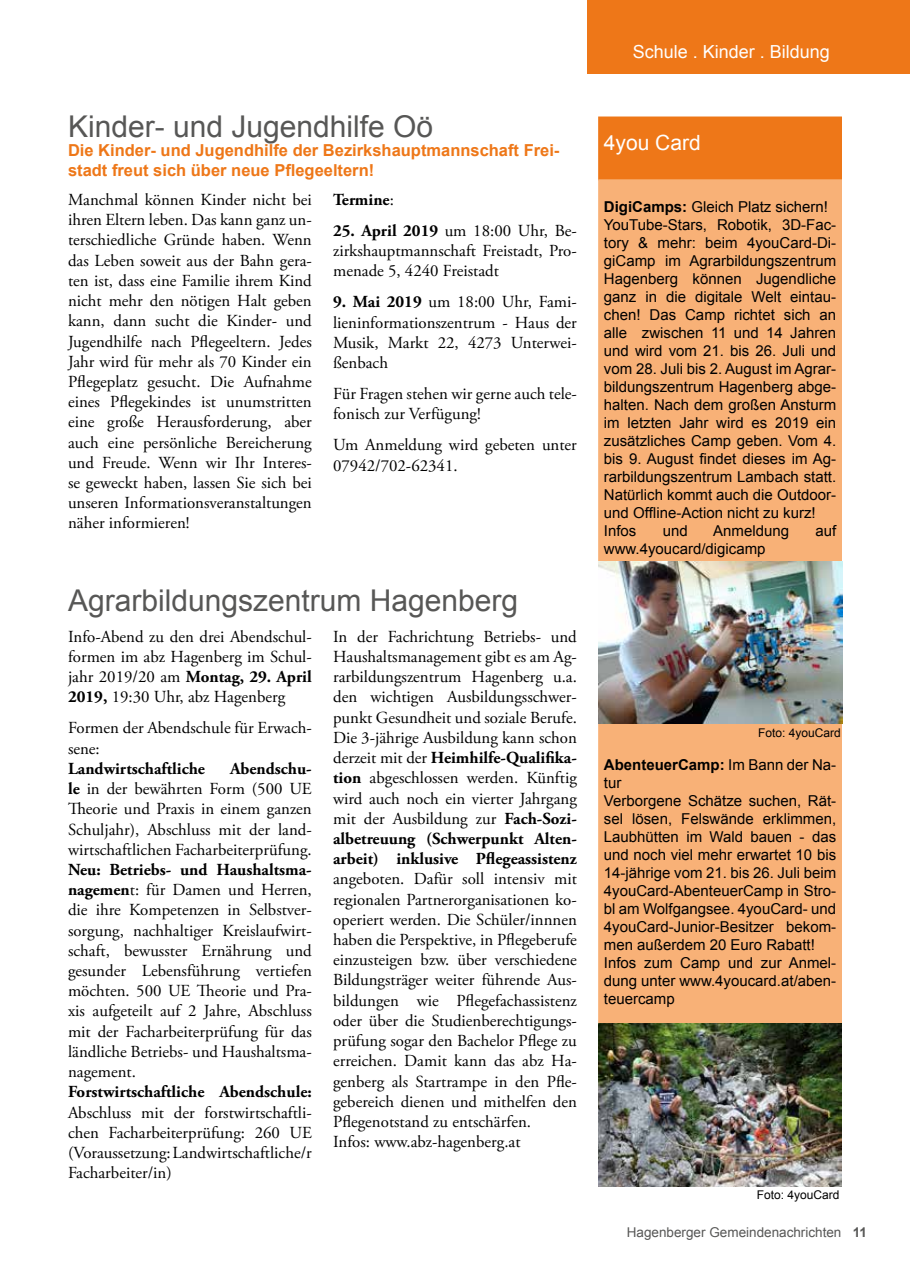
<style>
.page{position:relative;width:910px;height:1280px;background:#fff}
.page>*{position:absolute;margin:0;border:0;box-sizing:border-box;transform-origin:0 0}
.t1{font:30px "Arial";color:#575756}
.t2{font:21px "Arial";color:#fff}
.t3{font:18px "Arial";color:#fff}
.t4{font:16.8px/20.2px "Adobe Garamond Pro";color:#000;text-align:justify}
.t5{font:700 16.8px "Adobe Garamond Pro";color:#000}
.t6{font:700 16.5px/19.8px "Arial";color:#ee7718}
.t7{font:15px/18px "Arial";color:#000}
.t8{font:13.5px "Arial";color:#575756}
.t9{font:12px "Arial";color:#000}
.s1{font-weight:400}
.s2{font-weight:700}
</style>
<div class="page">
<div style="left:587px;top:0;width:323px;height:74px;background:#ee7718"></div>
<div style="left:599px;top:117px;width:242px;height:63px;background:#ee7718"></div>
<div style="left:599px;top:180px;width:242px;height:1006px;background:#f8b177"></div>
<img style="left:598px;top:561px;width:245px;height:162px">
<img style="left:598px;top:1024px;width:244px;height:162px">
<h1 class="t1" style="left:68px;top:106px;width:367px">Kinder- und Jugendhilfe Oö</h1>
<p class="t6" style="left:68px;top:141px;width:493px">Die Kinder- und Jugendhilfe der Bezirkshauptmannschaft Frei&shy;stadt freut sich über neue Pflegeeltern!</p>
<p class="t4" style="left:68px;top:190px;width:245px">Manchmal können Kinder nicht bei ihren Eltern leben. Das kann ganz un&shy;terschiedliche Gründe haben. Wenn das Leben soweit aus der Bahn gera&shy;ten ist, dass eine Familie ihrem Kind nicht mehr den nötigen Halt geben kann, dann sucht die Kinder- und Jugendhilfe nach Pflegeeltern. Jedes Jahr wird für mehr als 70 Kinder ein Pflegeplatz gesucht. Die Aufnahme eines Pflegekindes ist unumstritten eine große Herausforderung, aber auch eine persönliche Bereicherung und Freude. Wenn wir Ihr Interes&shy;se geweckt haben, lassen Sie sich bei unseren Informationsveranstaltungen näher informieren!</p>
<p class="t5" style="left:333px;top:190px;width:62px">Termine<span class="s1">:</span></p>
<p class="t4" style="left:333px;top:221px;width:245px"><span class="s2">25. April 2019</span> um 18:00 Uhr, Be&shy;zirkshauptmannschaft Freistadt, Pro&shy;menade 5, 4240 Freistadt</p>
<p class="t4" style="left:333px;top:293px;width:245px"><span class="s2">9. Mai 2019</span> um 18:00 Uhr, Fami&shy;lieninformationszentrum - Haus der Musik, Markt 22, 4273 Unterwei&shy;ßenbach</p>
<p class="t4" style="left:333px;top:384px;width:245px">Für Fragen stehen wir gerne auch tele&shy;fonisch zur Verfügung!</p>
<p class="t4" style="left:333px;top:435px;width:245px">Um Anmeldung wird gebeten unter<br>07942/702-62341.</p>
<h1 class="t1" style="left:68px;top:581px;width:452px">Agrarbildungszentrum Hagenberg</h1>
<p class="t4" style="left:68px;top:627px;width:245px">Info-Abend zu den drei Abendschul&shy;formen im abz Hagenberg im Schul&shy;jahr 2019/20 am <span class="s2">Montag, 29. April 2019,</span> 19:30 Uhr, abz Hagenberg</p>
<p class="t4" style="left:68px;top:719px;width:245px">Formen der Abendschule für Erwach&shy;sene:</p>
<p class="t5" style="left:68px;top:759px;width:138px">Landwirtschaftliche</p>
<p class="t4" style="left:68px;top:759px;width:245px;text-indent:162px"><span class="s2">Abendschu&shy;le</span> in der bewährten Form (500 UE Theorie und Praxis in einem ganzen Schuljahr), Abschluss mit der land&shy;wirtschaftlichen Facharbeiterprüfung.</p>
<p class="t4" style="left:68px;top:860px;width:245px"><span class="s2">Neu: Betriebs- und Haushaltsma&shy;nagemen</span>t: für Damen und Herren, die ihre Kompetenzen in Selbstver&shy;sorgung, nachhaltiger Kreislaufwirt&shy;schaft, bewusster Ernährung und gesunder Lebensführung vertiefen möchten. 500 UE Theorie und Pra&shy;xis aufgeteilt auf 2 Jahre, Abschluss mit der Facharbeiterprüfung für das ländliche Betriebs- und Haushaltsma&shy;nagement.</p>
<p class="t5" style="left:68px;top:1082px;width:245px">Forstwirtschaftliche Abendschule:</p>
<p class="t4" style="left:68px;top:1103px;width:245px">Abschluss mit der forstwirtschaftli&shy;chen Facharbeiterprüfung: 260 UE (Voraussetzung: Landwirtschaftliche/r Facharbeiter/in)</p>
<p class="t4" style="left:333px;top:627px;width:245px">In der Fachrichtung Betriebs- und Haushaltsmanagement gibt es am Ag&shy;rarbildungszentrum Hagenberg u.a. den wichtigen Ausbildungsschwer&shy;punkt Gesundheit und soziale Berufe.<br>Die 3-jährige Ausbildung kann schon derzeit mit der <span class="s2">Heimhilfe-Qualifika&shy;tion</span> abgeschlossen werden. Künftig wird auch noch ein vierter Jahrgang mit der Ausbildung zur <span class="s2">Fach-Sozi&shy;albetreuung (Schwerpunkt Alten&shy;arbeit) inklusive Pflegeassistenz</span></p>
<p class="t4" style="left:333px;top:869px;width:245px;text-align:left">angeboten. Dafür soll intensiv mit regionalen Partnerorganisationen ko&shy;operiert werden. Die Schüler/innnen haben die Perspektive, in Pflegeberufe einzusteigen bzw. über verschiedene Bildungsträger weiter führende Aus&shy;bildungen wie Pflegefachassistenz oder über die Studienberechtigungs&shy;prüfung sogar den Bachelor Pflege zu erreichen. Damit kann das abz Ha&shy;genberg als Startrampe in den Pfle&shy;gebereich dienen und mithelfen den Pflegenotstand zu entschärfen.<br>Infos: www.abz-hagenberg.at</p>
<p class="t3" style="left:708px;top:33px;width:134px">Amtliches . Infos</p>
<p class="t3" style="left:633px;top:40px;width:199px">Schule . Kinder . Bildung</p>
<p class="t2" style="left:604px;top:129px;width:98px">4you Card</p>
<p class="t7" style="left:604px;top:198px;width:234px"><span class="s2">DigiCamps:</span> Gleich Platz sichern!<br>YouTube-Stars, Robotik, 3D-Fac&shy;tory &amp; mehr: beim 4youCard-Di&shy;giCamp im Agrarbildungszentrum<br>Hagenberg können Jugendliche ganz in die digitale Welt eintau&shy;chen! Das Camp richtet sich an alle zwischen 11 und 14 Jahren und wird vom 21. bis 26. Juli und vom 28. Juli bis 2. August im Agrar&shy;bildungszentrum Hagenberg abge&shy;halten. Nach dem großen Ansturm im letzten Jahr wird es 2019 ein zusätzliches Camp geben. Vom 4. bis 9. August findet dieses im Ag&shy;rarbildungszentrum Lambach statt.<br>Natürlich kommt auch die Outdoor&shy;und Offline-Action nicht zu kurz!<br>Infos</p>
<p class="t7" style="left:663px;top:522px;width:27px">und</p>
<p class="t7" style="left:713px;top:522px;width:77px">Anmeldung</p>
<p class="t7" style="left:815px;top:522px;width:22px">auf</p>
<p class="t7" style="left:604px;top:540px;width:163px">www.4youcard/digicamp</p>
<p class="t9" style="left:758px;top:725px;width:84px">Foto: 4youCard</p>
<p class="t7" style="left:604px;top:756px;width:234px"><span class="s2">AbenteuerCamp:</span> Im Bann der Na&shy;tur<br>Verborgene Schätze suchen, Rät&shy;sel lösen, Felswände erklimmen,<br>Laubhütten im Wald bauen - das und noch viel mehr erwartet 10 bis<br>14-jährige vom 21. bis 26. Juli beim<br>4youCard-AbenteuerCamp in Stro&shy;bl am Wolfgangsee. 4youCard- und<br>4youCard-Junior-Besitzer bekom&shy;men außerdem 20 Euro Rabatt!<br>Infos zum Camp und zur Anmel&shy;dung unter www.4youcard.at/aben&shy;teuercamp</p>
<p class="t9" style="left:757px;top:1187px;width:84px">Foto: 4youCard</p>
<p class="t8" style="left:627px;top:1224px;width:242px">Hagenberger Gemeindenachrichten <span class="s2">11</span></p>
</div>
